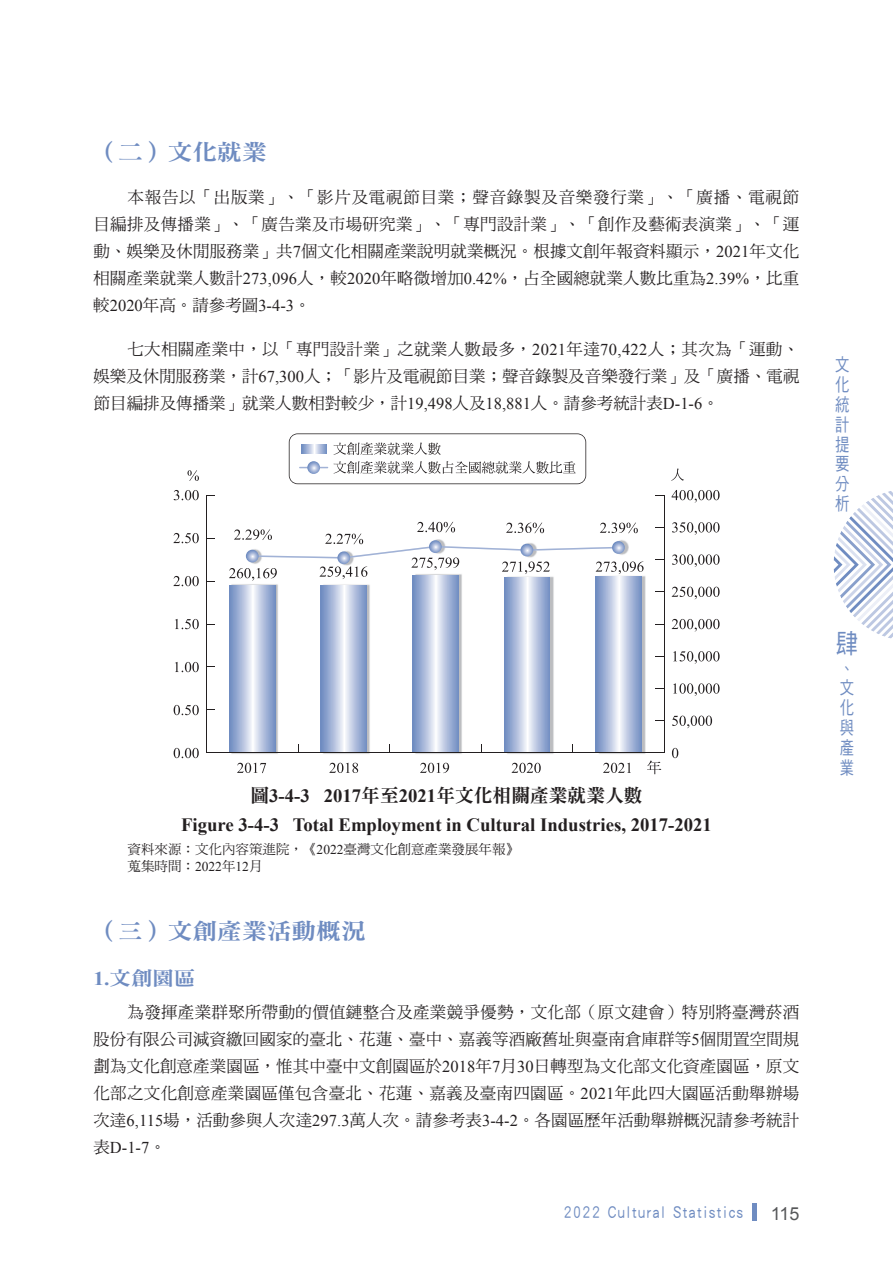
<style>
.page{position:relative;width:893px;height:1263px;background:#fff}
.page>*{position:absolute;margin:0;border:0;box-sizing:border-box;transform-origin:0 0}
.t1{font:27px "DF Hei Std W5";color:#6f8cc1;scale:.8 1}
.t2{font:22.5px "DF Ming Std W9";color:#6f8cc1;scale:1.1 1}
.t3{font:19.5px "DF Ming Std W9";color:#6f8cc1;scale:1.1 1}
.t4{font:700 18.75px "Times New Roman";color:#231f20}
.t5{font:18.75px "DF Ming Std W9";color:#231f20}
.t6{font:18px "DF Yuan Std W5";letter-spacing:.1em;color:#6f8cc1;scale:.8 1}
.t7{font:18px/19.8px "DF Hei Std W5";color:#6f8cc1;scale:.8 1}
.t8{font:18px "Arial";color:#57585a}
.t9{font:16.5px/27px "DF Ming Std W5";letter-spacing:.005em;color:#231f20;text-align:justify}
.t10{font:16.5px "Times New Roman";color:#231f20}
.t11{font:13.5px/16.5px "DF Ming Std W5";color:#231f20}
.s1{font-family:"Times New Roman"}
.s2{font-family:"Times New Roman";font-weight:700}
.s3{font-family:"DF Ming Std W5"}
</style>
<div class="page">
<hr style="left:752px;top:1204px;width:4px;height:17px;background:#6f8cc1">
<svg style="left:833px;top:491px;width:60px;height:148px"></svg>
<img style="left:231px;top:576px;width:415px;height:178px">
<svg style="left:229px;top:585px;width:46px;height:167px;background:#b0bfdd"></svg>
<svg style="left:321px;top:586px;width:46px;height:166px;background:#b0bfdd"></svg>
<svg style="left:412px;top:581px;width:46px;height:171px;background:#b0bfdd"></svg>
<svg style="left:504px;top:581px;width:46px;height:171px;background:#b0bfdd"></svg>
<svg style="left:596px;top:581px;width:45px;height:171px;background:#b2c0dd"></svg>
<svg style="left:174px;top:748px;width:25px;height:10px"></svg>
<svg style="left:174px;top:705px;width:25px;height:10px"></svg>
<svg style="left:175px;top:662px;width:24px;height:10px"></svg>
<svg style="left:175px;top:619px;width:24px;height:10px"></svg>
<svg style="left:173px;top:576px;width:26px;height:10px"></svg>
<svg style="left:173px;top:533px;width:26px;height:10px"></svg>
<svg style="left:174px;top:490px;width:25px;height:10px"></svg>
<svg style="left:672px;top:748px;width:6px;height:10px"></svg>
<svg style="left:672px;top:716px;width:40px;height:12px"></svg>
<svg style="left:673px;top:683px;width:47px;height:13px"></svg>
<svg style="left:673px;top:651px;width:47px;height:13px"></svg>
<svg style="left:672px;top:619px;width:48px;height:12px"></svg>
<svg style="left:672px;top:587px;width:48px;height:12px"></svg>
<svg style="left:672px;top:554px;width:48px;height:13px"></svg>
<svg style="left:672px;top:522px;width:48px;height:13px"></svg>
<svg style="left:672px;top:490px;width:48px;height:13px"></svg>
<hr style="left:206px;top:752px;width:458px;height:1px;background:#231f20">
<hr style="left:206px;top:495px;width:1px;height:258px;background:#231f20">
<hr style="left:664px;top:495px;width:1px;height:258px;background:#231f20">
<svg style="left:289px;top:433px;width:297px;height:51px"></svg>
<svg style="left:237px;top:763px;width:29px;height:10px"></svg>
<svg style="left:329px;top:763px;width:29px;height:10px"></svg>
<svg style="left:420px;top:763px;width:29px;height:10px"></svg>
<svg style="left:512px;top:763px;width:29px;height:10px"></svg>
<svg style="left:603px;top:763px;width:28px;height:10px"></svg>
<svg style="left:647px;top:760px;width:14px;height:14px"></svg>
<svg style="left:671px;top:469px;width:13px;height:12px"></svg>
<svg style="left:187px;top:470px;width:12px;height:11px"></svg>
<svg style="left:229px;top:522px;width:415px;height:59px"></svg>
<h2 class="t2" style="left:94px;top:139px;width:159px">（二）文化就業</h2>
<p class="t9" style="left:93px;top:183px;width:708px;text-indent:34px">本報告以「出版業」、「影片及電視節目業；聲音錄製及音樂發行業」、「廣播、電視節目編排及傳播業」、「廣告業及市場研究業」、「專門設計業」、「創作及藝術表演業」、「運動、娛樂及休閒服務業」共<span class="s1">7</span>個文化相關產業說明就業概況。根據文創年報資料顯示，<span class="s1">2021</span>年文化相關產業就業人數計<span class="s1">273,096</span>人，較<span class="s1">2020</span>年略微增加<span class="s1">0.42%</span>，占全國總就業人數比重為<span class="s1">2.39%</span>，比重較<span class="s1">2020</span>年高。請參考圖<span class="s1">3-4-3</span>。</p>
<p class="t9" style="left:93px;top:335px;width:708px;text-indent:34px">七大相關產業中，以「專門設計業」之就業人數最多，<span class="s1">2021</span>年達<span class="s1">70,422</span>人；其次為「運動、娛樂及休閒服務業，計<span class="s1">67,300</span>人；「影片及電視節目業；聲音錄製及音樂發行業」及「廣播、電視節目編排及傳播業」就業人數相對較少，計<span class="s1">19,498</span>人及<span class="s1">18,881</span>人。請參考統計表<span class="s1">D-1-6</span>。</p>
<p class="t7" style="left:835px;top:355px;width:19px;text-align:justify">文化統計提要分析</p>
<p class="t5" style="left:250px;top:785px;width:394px">圖<span class="s2">3-4-3 2017</span>年至<span class="s2">2021</span>年文化相關產業就業人數</p>
<p class="t4" style="left:181px;top:811px;width:532px">Figure 3-4-3 Total Employment in Cultural Industries, 2017-2021</p>
<p class="t11" style="left:128px;top:841px;width:393px">資料來源：文化內容策進院，《<span class="s1">2022</span>臺灣文化創意產業發展年報》蒐集時間：<span class="s1">2022</span>年<span class="s1">12</span>月</p>
<h2 class="t2" style="left:94px;top:919px;width:249px">（三）文創產業活動概況</h2>
<p class="t3" style="left:94px;top:967px;width:94px"><span class="s2">1.</span>文創園區</p>
<p class="t9" style="left:93px;top:998px;width:708px;text-indent:34px">為發揮產業群聚所帶動的價值鏈整合及產業競爭優勢，文化部（原文建會）特別將臺灣菸酒股份有限公司減資繳回國家的臺北、花蓮、臺中、嘉義等酒廠舊址與臺南倉庫群等<span class="s1">5</span>個閒置空間規劃為文化創意產業園區，惟其中臺中文創園區於<span class="s1">2018</span>年<span class="s1">7</span>月<span class="s1">30</span>日轉型為文化部文化資產園區，原文化部之文化創意產業園區僅包含臺北、花蓮、嘉義及臺南四園區。<span class="s1">2021</span>年此四大園區活動舉辦場次達<span class="s1">6,115</span>場，活動參與人次達<span class="s1">297.3</span>萬人次。請參考表<span class="s1">3-4-2</span>。各園區歷年活動舉辦概況請參考統計</p>
<p class="t10" style="left:93px;top:1136px;width:74px"><span class="s3">表</span>D-1-7<span class="s3">。</span></p>
<p class="t6" style="left:564px;top:1202px;width:225px">2022 Cultural Statistics</p>
<p class="t8" style="left:771px;top:1202px;width:30px">115</p>
<h1 class="t1" style="left:836px;top:628px;width:28px">肆</h1>
<p class="t7" style="left:840px;top:658px;width:19px">、文化與產業</p>
</div>
